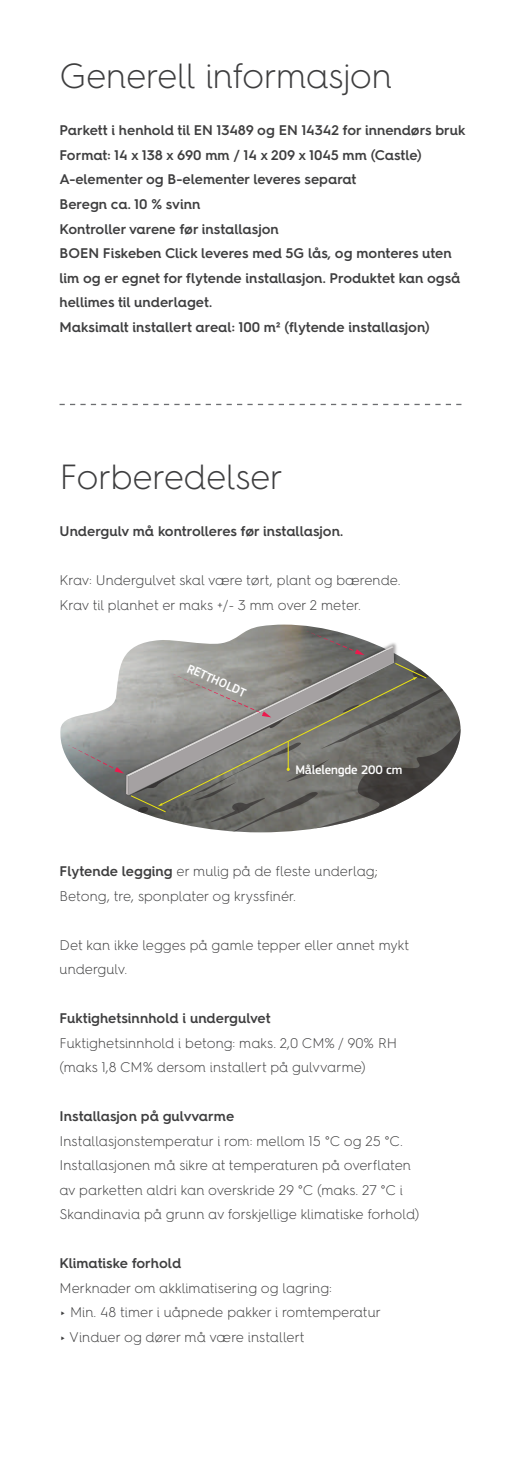
<style>
.page{position:relative;width:521px;height:1474px;background:#fff}
.page>*{position:absolute;margin:0;border:0;box-sizing:border-box;transform-origin:0 0}
.t1{font:300 35px "Hurme Geometric Sans 4";letter-spacing:-.015em;color:#3e3e3f}
.t2{font:300 14px/24.5px "Hurme Geometric Sans 4";color:#3e3e3f}
.t3{font:600 14px/24.5px "Hurme Geometric Sans 4";color:#3e3e3f}
.t4{font:500 12.78px "PF Square Sans Pro";letter-spacing:-.01em;color:#fff}
.s1{font-weight:600}
</style>
<div class="page">
<svg style="left:60px;top:404px;width:401px;height:1px"></svg>
<img style="left:60px;top:624px;width:351px;height:136px">
<svg style="left:307px;top:631px;width:57px;height:10px"></svg>
<img style="left:124px;top:641px;width:275px;height:22px">
<svg style="left:129px;top:647px;width:265px;height:16px;background:#959390"></svg>
<svg style="left:68px;top:663px;width:392px;height:169px"></svg>
<h1 class="t1" style="left:60px;top:52px;width:334px">Generell informasjon</h1>
<p class="t3" style="left:60px;top:118px;width:408px">Parkett i henhold til EN 13489 og EN 14342 for innendørs bruk Format: 14 x 138 x 690 mm / 14 x 209 x 1045 mm (Castle)<br>A-elementer og B-elementer leveres separat<br>Beregn ca. 10 % svinn<br>Kontroller varene før installasjon<br>BOEN Fiskeben Click leveres med 5G lås, og monteres uten lim og er egnet for flytende installasjon. Produktet kan også hellimes til underlaget.<br>Maksimalt installert areal: 100 m² (flytende installasjon)</p>
<h1 class="t1" style="left:60px;top:453px;width:225px">Forberedelser</h1>
<p class="t3" style="left:60px;top:518px;width:285px">Undergulv må kontrolleres før installasjon.</p>
<p class="t2" style="left:60px;top:567px;width:342px">Krav: Undergulvet skal være tørt, plant og bærende.<br>Krav til planhet er maks +/- 3 mm over 2 meter.</p>
<p class="t4" style="left:191px;top:661px;width:64px;rotate:24deg">RETTHOLDT</p>
<p class="t4" style="left:295px;top:762px;width:109px">Målelengde 200 cm</p>
<p class="t2" style="left:60px;top:858px;width:320px"><span class="s1">Flytende legging</span> er mulig på de fleste underlag;<br>Betong, tre, sponplater og kryssfinér.</p>
<p class="t2" style="left:60px;top:932px;width:351px">Det kan ikke legges på gamle tepper eller annet mykt undergulv.</p>
<p class="t3" style="left:60px;top:1005px;width:213px">Fuktighetsinnhold i undergulvet</p>
<p class="t2" style="left:60px;top:1030px;width:339px">Fuktighetsinnhold i betong: maks. 2,0 CM% / 90% RH (maks 1,8 CM% dersom installert på gulvvarme)</p>
<p class="t3" style="left:60px;top:1103px;width:176px">Installasjon på gulvvarme</p>
<p class="t2" style="left:60px;top:1128px;width:361px">Installasjonstemperatur i rom: mellom 15 °C og 25 °C.<br>Installasjonen må sikre at temperaturen på overflaten av parketten aldri kan overskride 29 °C (maks. 27 °C i Skandinavia på grunn av forskjellige klimatiske forhold)</p>
<p class="t3" style="left:60px;top:1250px;width:123px">Klimatiske forhold</p>
<p class="t2" style="left:60px;top:1275px;width:323px">Merknader om akklimatisering og lagring:<br>► Min. 48 timer i uåpnede pakker i romtemperatur ► Vinduer og dører må være installert</p>
</div>
